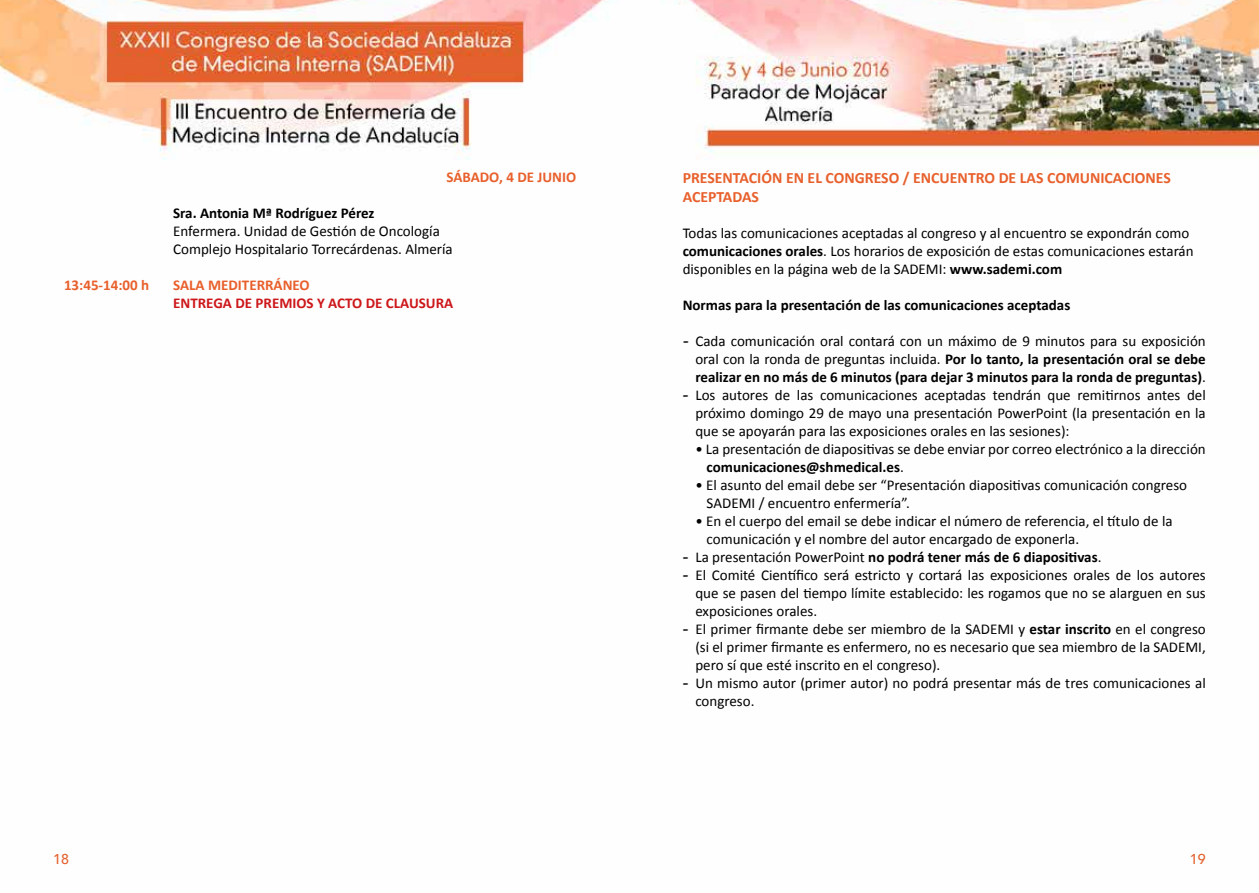
<style>
.page{position:relative;width:1259px;height:893px;background:#fff}
.page>*{position:absolute;margin:0;border:0;box-sizing:border-box;transform-origin:0 0}
.t1{font:700 15.75px/18.9px "Calibri";color:#e8602c}
.t2{font:15px/18px "Calibri";color:#000}
.t3{font:700 15px/18px "Calibri";color:#000;text-align:justify}
.t4{font:700 15px "Calibri";color:#e8602c}
.t5{font:700 15px "Calibri";color:#cd171a}
.t6{font:500 14.25px "Avenir";color:#e3612d}
.s1{font-weight:700}
.s2{font-family:"Comic Sans MS";font-weight:400}
.s3{font-weight:400}
.s4{font-family:"Comic Sans MS"}
</style>
<div class="page">
<img style="left:0;top:0;width:1259px;height:160px">
<p class="t4" style="left:446px;top:168px;width:131px">SÁBADO, 4 DE JUNIO</p>
<p class="t3" style="left:173px;top:204px;width:203px">Sra. Antonia Mª Rodríguez Pérez</p>
<p class="t2" style="left:173px;top:222px;width:281px">Enfermera. Unidad de Gestión de Oncología<br>Complejo Hospitalario Torrecárdenas. Almería</p>
<p class="t4" style="left:64px;top:276px;width:87px">13:45-14:00 h</p>
<p class="t4" style="left:173px;top:276px;width:138px">SALA MEDITERRÁNEO</p>
<p class="t5" style="left:173px;top:294px;width:282px">ENTREGA DE PREMIOS Y ACTO DE CLAUSURA</p>
<p class="t1" style="left:682px;top:168px;width:490px">PRESENTACIÓN EN EL CONGRESO / ENCUENTRO DE LAS COMUNICACIONES<br>ACEPTADAS</p>
<p class="t2" style="left:682px;top:224px;width:512px">Todas las comunicaciones aceptadas al congreso y al encuentro se expondrán como <span class="s1">comunicaciones orales</span>. Los horarios de exposición de estas comunicaciones estarán disponibles en la página web de la SADEMI: <span class="s1">www.sademi.com</span></p>
<p class="t3" style="left:682px;top:296px;width:389px">Normas para la presentación de las comunicaciones aceptadas</p>
<p class="t3" style="left:695px;top:332px;width:512px;text-indent:-13px"><span class="s2">-</span> <span class="s3">Cada comunicación oral contará con un máximo de 9 minutos para su exposición oral con la ronda de preguntas incluida.</span> Por lo tanto, la presentación oral se debe realizar en no más de 6 minutos (para dejar 3 minutos para la ronda de preguntas)<span class="s3">.</span></p>
<p class="t2" style="left:695px;top:386px;width:512px;text-align:justify;text-indent:-13px"><span class="s4">-</span> Los autores de las comunicaciones aceptadas tendrán que remitirnos antes del próximo domingo 29 de mayo una presentación PowerPoint (la presentación en la que se apoyarán para las exposiciones orales en las sesiones):</p>
<p class="t2" style="left:706px;top:440px;width:500px;text-indent:-11px">• La presentación de diapositivas se debe enviar por correo electrónico a la dirección <span class="s1">comunicaciones@shmedical.es</span>.</p>
<p class="t2" style="left:706px;top:476px;width:482px;text-indent:-11px">• El asunto del email debe ser “Presentación diapositivas comunicación congreso<br>SADEMI / encuentro enfermería”.</p>
<p class="t2" style="left:706px;top:512px;width:467px;text-indent:-11px">• En el cuerpo del email se debe indicar el número de referencia, el título de la comunicación y el nombre del autor encargado de exponerla.</p>
<p class="t3" style="left:682px;top:548px;width:420px"><span class="s2">-</span> <span class="s3">La presentación PowerPoint</span> no podrá tener más de 6 diapositivas<span class="s3">.</span></p>
<p class="t2" style="left:695px;top:566px;width:512px;text-align:justify;text-indent:-13px"><span class="s4">-</span> El Comité Científico será estricto y cortará las exposiciones orales de los autores que se pasen del tiempo límite establecido: les rogamos que no se alarguen en sus exposiciones orales.</p>
<p class="t2" style="left:695px;top:620px;width:512px;text-align:justify;text-indent:-13px"><span class="s4">-</span> El primer firmante debe ser miembro de la SADEMI y <span class="s1">estar inscrito</span> en el congreso (si el primer firmante es enfermero, no es necesario que sea miembro de la SADEMI, pero sí que esté inscrito en el congreso).</p>
<p class="t2" style="left:695px;top:674px;width:512px;text-indent:-13px"><span class="s4">-</span> Un mismo autor (primer autor) no podrá presentar más de tres comunicaciones al congreso.</p>
<p class="t6" style="left:53px;top:846px;width:17px">18</p>
<p class="t6" style="left:1190px;top:846px;width:17px">19</p>
</div>
